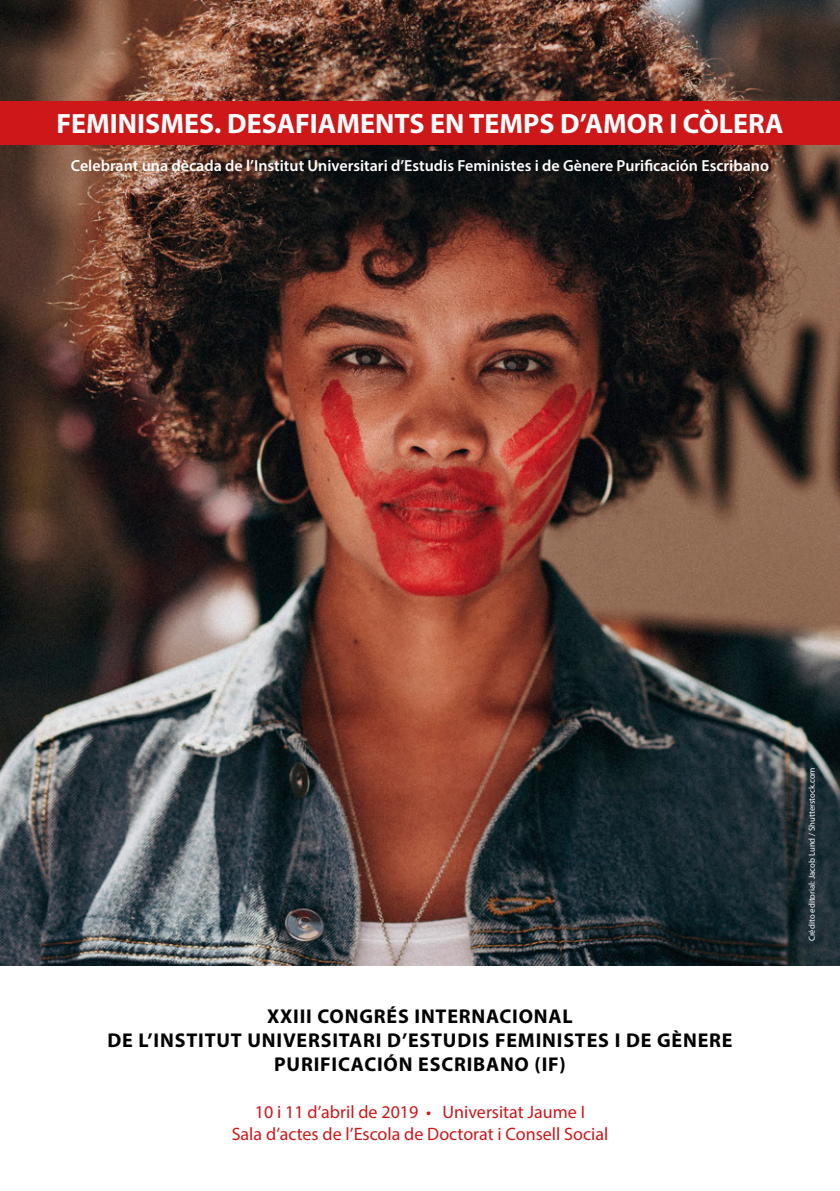
<style>
.page{position:relative;width:840px;height:1191px;background:#fff}
.page>*{position:absolute;margin:0;border:0;box-sizing:border-box;transform-origin:0 0}
.t1{font:700 28px "Myriad Pro";color:#fff}
.t2{font:700 20px "Myriad Pro";letter-spacing:.04em;color:#000}
.t3{font:18px "Myriad Pro";color:#cd1719}
.t4{font:600 16px "Myriad Pro";color:#fff}
.t5{font:8.8px "Myriad Pro";color:#fff}
</style>
<div class="page">
<img style="left:0;top:0;width:839px;height:965px">
<div style="left:0;top:101px;width:839px;height:44px;background:#cd1719"></div>
<p class="t1" style="left:56px;top:105px;width:728px">FEMINISMES. DESAFIAMENTS EN TEMPS D’AMOR I CÒLERA</p>
<p class="t4" style="left:71px;top:156px;width:699px">Celebrant una dècada de l’Institut Universitari d’Estudis Feministes i de Gènere Purificación Escribano</p>
<p class="t2" style="left:267px;top:1003px;width:307px">XXIII CONGRÉS INTERNACIONAL</p>
<p class="t2" style="left:107px;top:1027px;width:626px">DE L’INSTITUT UNIVERSITARI D’ESTUDIS FEMINISTES I DE GÈNERE</p>
<p class="t2" style="left:274px;top:1051px;width:293px">PURIFICACIÓN ESCRIBANO (IF)</p>
<p class="t3" style="left:255px;top:1101px;width:331px">10 i 11 d’abril de 2019 • Universitat Jaume I</p>
<p class="t3" style="left:231px;top:1122px;width:378px">Sala d’actes de l’Escola de Doctorat i Consell Social</p>
<p class="t5" style="left:806px;top:941px;width:175px;rotate:-90deg">Crédito editorial: Jacob Lund / Shutterstock.com</p>
</div>
